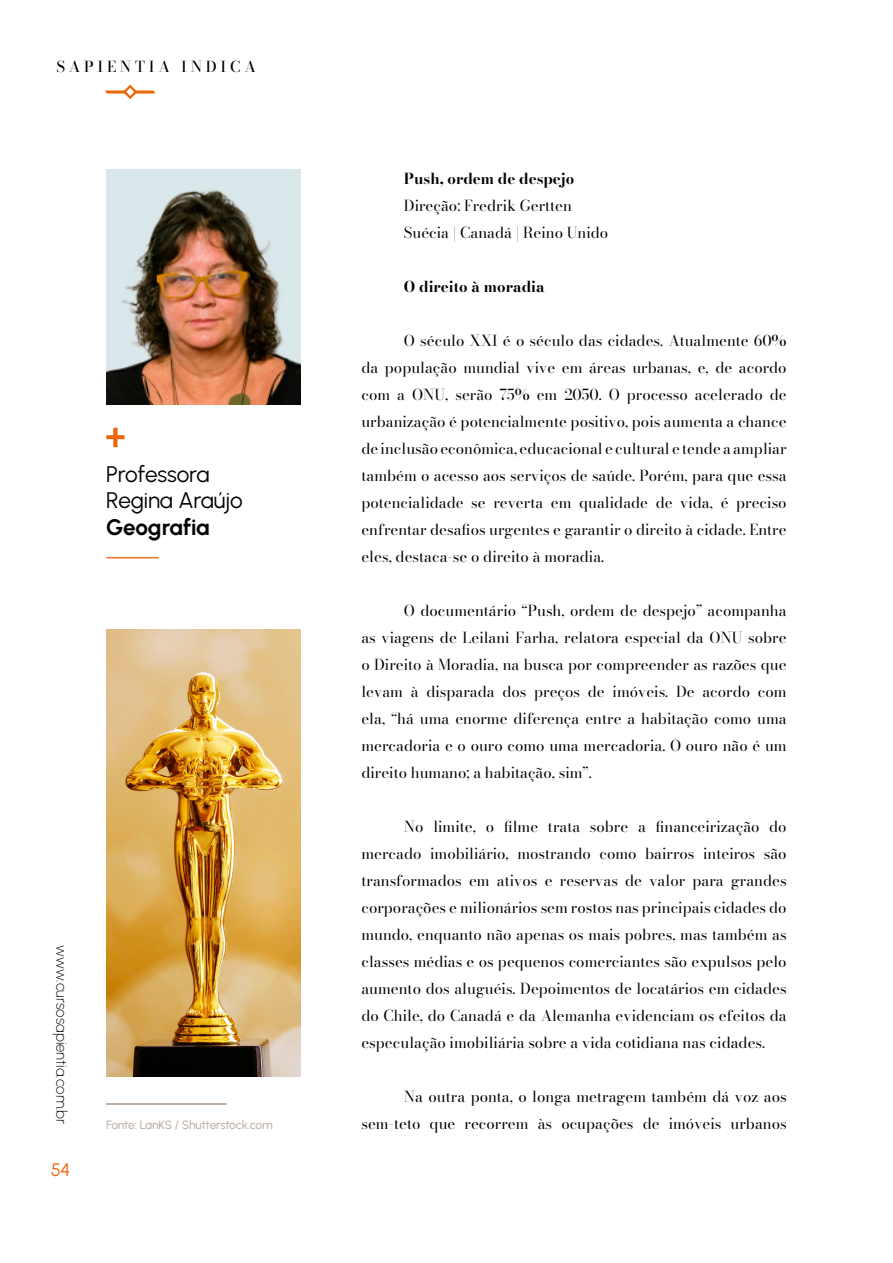
<style>
.page{position:relative;width:893px;height:1263px;background:#fff}
.page>*{position:absolute;margin:0;border:0;box-sizing:border-box;transform-origin:0 0}
.t1{font:22.5px/26.7px "Urbanist";letter-spacing:-.005em;color:#000}
.t2{font:700 22.5px "Urbanist";letter-spacing:-.01em;color:#000}
.t3{font:18px "Urbanist";color:#ec6608}
.t4{font:15px/27px "Bodoni Moda 18 pt";color:#000;text-align:justify}
.t5{font:700 15px "Bodoni Moda 18 pt";color:#000}
.t6{font:200 15px "Urbanist";color:#000}
.t7{font:500 15px "Bodoni Moda 18 pt";letter-spacing:.25em;color:#000}
.t8{font:500 12px "Urbanist";letter-spacing:-.015em;color:#bfb1a8}
</style>
<div class="page">
<div style="left:106px;top:169px;width:195px;height:236px;background:#dae7ea"></div>
<img style="left:106px;top:189px;width:195px;height:216px">
<img style="left:106px;top:629px;width:195px;height:447px">
<hr style="left:106px;top:1103px;width:120px;height:2px;background:#bfb1a8">
<svg style="left:106px;top:428px;width:18px;height:19px"></svg>
<hr style="left:106px;top:557px;width:53px;height:1px;background:#ee712b">
<svg style="left:105px;top:84px;width:51px;height:15px"></svg>
<p class="t7" style="left:56px;top:56px;width:201px">SAPIENTIA INDICA</p>
<h1 class="t1" style="left:106px;top:460px;width:138px">Professora<br>Regina Araújo</h1>
<h1 class="t2" style="left:106px;top:512px;width:105px">Geografia</h1>
<p class="t6" style="left:72px;top:945px;width:181px;rotate:90deg">www.cursosapientia.com.br</p>
<p class="t3" style="left:51px;top:1158px;width:21px">54</p>
<p class="t8" style="left:106px;top:1117px;width:168px">Fonte: LanKS / Shutterstock.com</p>
<p class="t5" style="left:404px;top:168px;width:172px">Push, ordem de despejo</p>
<p class="t4" style="left:404px;top:192px;width:206px">Direção: Fredrik Gertten<br>Suécia | Canadá | Reino Unido</p>
<p class="t5" style="left:404px;top:276px;width:142px">O direito à moradia</p>
<p class="t4" style="left:361px;top:327px;width:427px;text-indent:43px">O século XXI é o século das cidades. Atualmente 60% da população mundial vive em áreas urbanas, e, de acordo com a ONU, serão 75% em 2050. O processo acelerado de urbanização é potencialmente positivo, pois aumenta a chance de inclusão econômica, educacional e cultural e tende a ampliar também o acesso aos serviços de saúde. Porém, para que essa potencialidade se reverta em qualidade de vida, é preciso enfrentar desafios urgentes e garantir o direito à cidade. Entre eles, destaca-se o direito à moradia.</p>
<p class="t4" style="left:361px;top:597px;width:427px;text-indent:43px">O documentário “Push, ordem de despejo” acompanha as viagens de Leilani Farha, relatora especial da ONU sobre o Direito à Moradia, na busca por compreender as razões que levam à disparada dos preços de imóveis. De acordo com ela, “há uma enorme diferença entre a habitação como uma mercadoria e o ouro como uma mercadoria. O ouro não é um direito humano; a habitação, sim”.</p>
<p class="t4" style="left:361px;top:813px;width:427px;text-indent:43px">No limite, o filme trata sobre a financeirização do mercado imobiliário, mostrando como bairros inteiros são transformados em ativos e reservas de valor para grandes corporações e milionários sem rostos nas principais cidades do mundo, enquanto não apenas os mais pobres, mas também as classes médias e os pequenos comerciantes são expulsos pelo aumento dos aluguéis. Depoimentos de locatários em cidades do Chile, do Canadá e da Alemanha evidenciam os efeitos da especulação imobiliária sobre a vida cotidiana nas cidades.</p>
<p class="t4" style="left:361px;top:1083px;width:427px;text-align:right">Na outra ponta, o longa metragem também dá voz aos sem-teto que recorrem às ocupações de imóveis urbanos</p>
</div>
